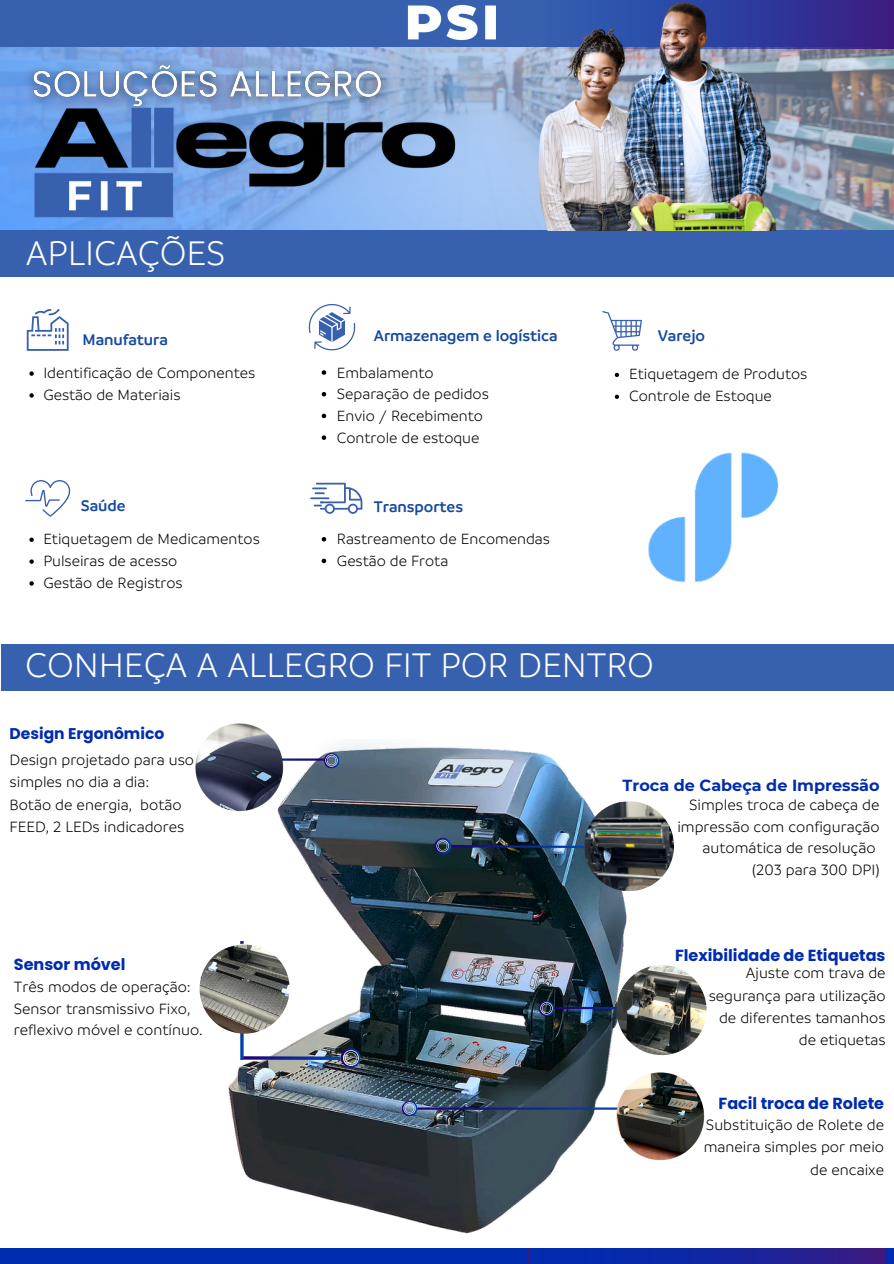
<style>
.page{position:relative;width:894px;height:1264px;background:#fff}
.page>*{position:absolute;margin:0;border:0;box-sizing:border-box;transform-origin:0 0}
.t1{font:300 36.75px "Branding";letter-spacing:-.005em;color:#fff}
.t2{font:600 16.65px "Branding";letter-spacing:-.005em;color:#15499f}
.t3{font:300 16.05px/22.2px "Branding";color:#000;text-align:right}
.t4{font:700 16.05px "Poppins";color:#002caf}
.t5{font:700 16.05px "Montserrat";color:#002caf}
.t6{font:300 15.9px "Branding";color:#000}
.t7{font:700 15.6px "Poppins";color:#002caf}
</style>
<div class="page">
<img style="left:0;top:47px;width:893px;height:184px">
<div style="left:0;top:0;width:893px;height:47px;background:#3760af"></div>
<div style="left:543px;top:0;width:350px;height:48px;background:#3b2084"></div>
<img style="left:17px;top:48px;width:382px;height:40px">
<div style="left:0;top:1247px;width:893px;height:16px;background:#002caf"></div>
<svg style="left:528px;top:1248px;width:357px;height:15px"></svg>
<img style="left:407px;top:5px;width:29px;height:35px">
<div style="left:1px;top:644px;width:892px;height:46px;background:#3760af"></div>
<img style="left:202px;top:744px;width:494px;height:490px">
<svg style="left:401px;top:1100px;width:16px;height:16px"></svg>
<div style="left:0;top:231px;width:893px;height:46px;background:#3760af"></div>
<svg style="left:25px;top:480px;width:45px;height:36px"></svg>
<svg style="left:310px;top:483px;width:52px;height:31px"></svg>
<svg style="left:538px;top:1000px;width:16px;height:16px"></svg>
<hr style="left:417px;top:1107px;width:210px;height:2px;background:#fff">
<hr style="left:242px;top:1056px;width:98px;height:3px;background:#fff">
<svg style="left:340px;top:1047px;width:21px;height:20px"></svg>
<hr style="left:240px;top:941px;width:3px;height:118px;background:#fff">
<img style="left:648px;top:452px;width:131px;height:131px">
<hr style="left:217px;top:758px;width:111px;height:2px;background:#fff">
<svg style="left:323px;top:752px;width:16px;height:16px"></svg>
<img style="left:194px;top:722px;width:90px;height:90px;border-radius:50%">
<img style="left:199px;top:943px;width:90px;height:90px;border-radius:50%">
<img style="left:434px;top:837px;width:149px;height:17px">
<img style="left:583px;top:800px;width:91px;height:91px">
<img style="left:615px;top:1071px;width:90px;height:90px;border-radius:50%">
<hr style="left:554px;top:1006px;width:101px;height:3px;background:#fff">
<img style="left:616px;top:965px;width:90px;height:90px;border-radius:50%">
<img style="left:16px;top:88px;width:457px;height:143px">
<img style="left:436px;top:0;width:409px;height:230px">
<svg style="left:27px;top:309px;width:41px;height:41px"></svg>
<svg style="left:308px;top:304px;width:47px;height:47px"></svg>
<svg style="left:602px;top:311px;width:39px;height:39px"></svg>
<svg style="left:321px;top:370px;width:5px;height:5px"></svg>
<svg style="left:321px;top:392px;width:5px;height:4px"></svg>
<svg style="left:321px;top:413px;width:5px;height:5px"></svg>
<svg style="left:321px;top:435px;width:5px;height:5px"></svg>
<svg style="left:29px;top:371px;width:5px;height:5px"></svg>
<svg style="left:29px;top:393px;width:5px;height:4px"></svg>
<svg style="left:614px;top:373px;width:4px;height:4px"></svg>
<svg style="left:614px;top:395px;width:4px;height:4px"></svg>
<svg style="left:29px;top:537px;width:5px;height:5px"></svg>
<svg style="left:29px;top:559px;width:5px;height:5px"></svg>
<svg style="left:29px;top:581px;width:5px;height:4px"></svg>
<svg style="left:321px;top:537px;width:5px;height:4px"></svg>
<svg style="left:321px;top:558px;width:5px;height:5px"></svg>
<p class="t1" style="left:26px;top:234px;width:201px">APLICAÇÕES</p>
<h2 class="t2" style="left:83px;top:330px;width:87px">Manufatura</h2>
<p class="t6" style="left:43px;top:364px;width:213px">Identificação de Componentes</p>
<p class="t6" style="left:43px;top:386px;width:139px">Gestão de Materiais</p>
<p class="t2" style="left:81px;top:496px;width:46px">Saúde</p>
<p class="t6" style="left:43px;top:531px;width:218px">Etiquetagem de Medicamentos</p>
<p class="t6" style="left:43px;top:552px;width:135px">Pulseiras de acesso</p>
<p class="t6" style="left:43px;top:574px;width:141px">Gestão de Registros</p>
<p class="t2" style="left:374px;top:327px;width:185px">Armazenagem e logística</p>
<h2 class="t2" style="left:657px;top:327px;width:49px">Varejo</h2>
<h2 class="t6" style="left:337px;top:364px;width:98px">Embalamento</h2>
<p class="t6" style="left:337px;top:386px;width:153px">Separação de pedidos</p>
<p class="t6" style="left:337px;top:407px;width:147px">Envio / Recebimento</p>
<p class="t6" style="left:337px;top:429px;width:144px">Controle de estoque</p>
<p class="t2" style="left:374px;top:498px;width:91px">Transportes</p>
<p class="t6" style="left:337px;top:531px;width:214px">Rastreamento de Encomendas</p>
<p class="t6" style="left:337px;top:552px;width:113px">Gestão de Frota</p>
<p class="t6" style="left:629px;top:365px;width:180px">Etiquetagem de Produtos</p>
<h1 class="t6" style="left:629px;top:387px;width:144px">Controle de Estoque</h1>
<p class="t1" style="left:25px;top:646px;width:630px">CONHEÇA A ALLEGRO FIT POR DENTRO</p>
<p class="t7" style="left:10px;top:722px;width:156px">Design Ergonômico</p>
<p class="t3" style="left:10px;top:749px;width:186px;text-align:left">Design projetado para uso simples no dia a dia:</p>
<p class="t3" style="left:10px;top:793px;width:176px;text-align:left">Botão de energia, botão<br>FEED, 2 LEDs indicadores</p>
<p class="t4" style="left:14px;top:953px;width:113px">Sensor móvel</p>
<p class="t3" style="left:14px;top:976px;width:178px">Três modos de operação:</p>
<p class="t3" style="left:14px;top:997px;width:190px;line-height:21.3px;text-align:left">Sensor transmissivo Fixo, reflexivo móvel e contínuo.</p>
<p class="t5" style="left:622px;top:775px;width:258px">Troca de Cabeça de Impressão</p>
<h2 class="t3" style="left:677px;top:794px;width:204px;line-height:21.8px">Simples troca de cabeça de impressão com configuração automática de resolução</h2>
<p class="t3" style="left:752px;top:858px;width:129px">(203 para 300 DPI)</p>
<h2 class="t4" style="left:675px;top:944px;width:212px">Flexibilidade de Etiquetas</h2>
<p class="t3" style="left:708px;top:962px;width:178px">Ajuste com trava de segurança para utilização de diferentes tamanhos de etiquetas</p>
<p class="t4" style="left:718px;top:1091px;width:167px">Facil troca de Rolete</p>
<h2 class="t3" style="left:703px;top:1113px;width:182px">Substituição de Rolete de maneira simples por meio de encaixe</h2>
</div>
